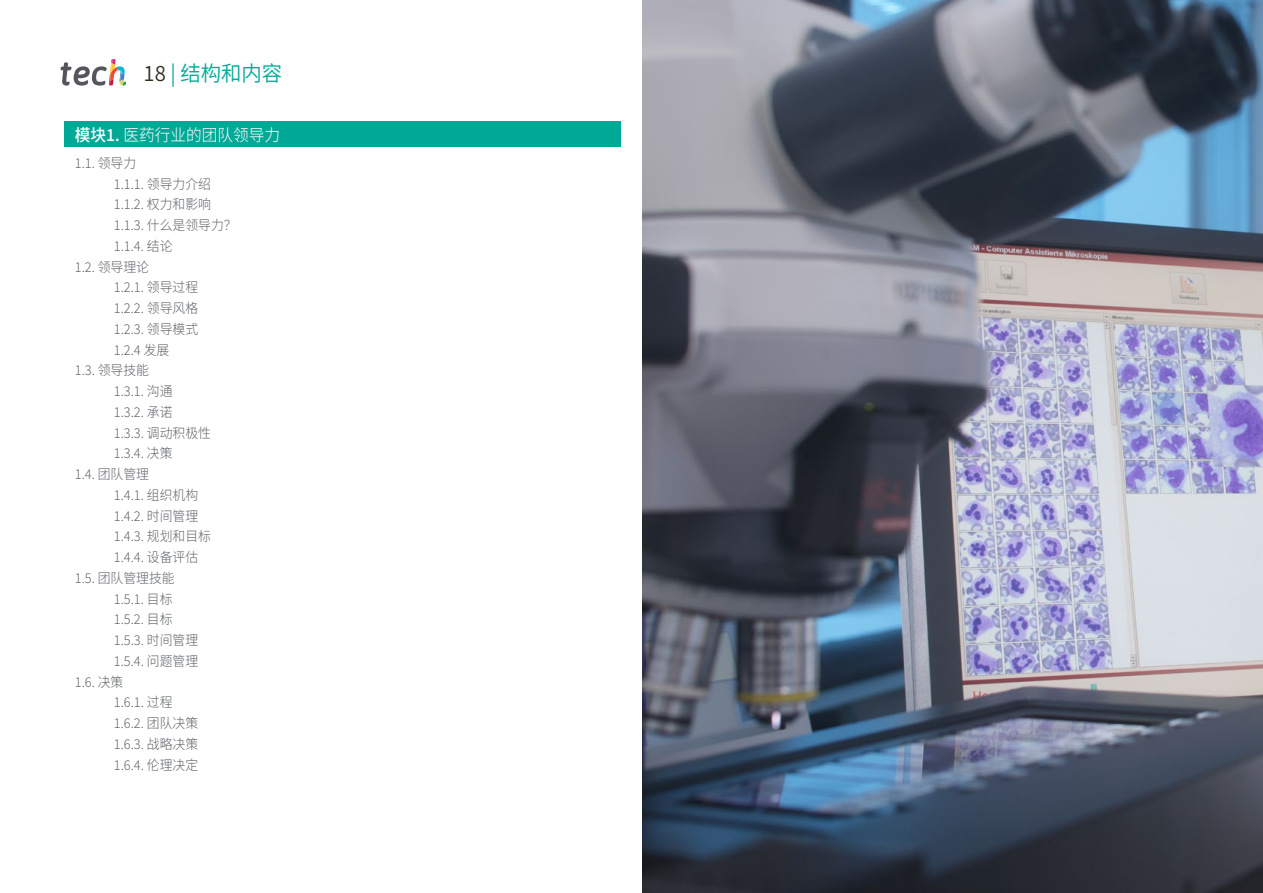
<style>
.page{position:relative;width:1263px;height:893px;background:#fff}
.page>*{position:absolute;margin:0;border:0;box-sizing:border-box;transform-origin:0 0}
.t1{font:21px "Source Han Sans CN";color:#00a996}
.t2{font:300 16.5px "Source Han Sans CN";color:#fff;scale:.95 1}
.t3{font:300 13.5px "Source Han Sans CN";color:#61646a;scale:.95 1}
.s1{color:#312e20}
.s2{font-weight:500}
</style>
<div class="page">
<img style="left:642px;top:0;width:621px;height:893px">
<svg style="left:61px;top:59px;width:65px;height:27px"></svg>
<div style="left:64px;top:121px;width:557px;height:26px;background:#00a996"></div>
<h1 class="t1" style="left:144px;top:61px;width:140px"><span class="s1">18</span> | 结构和内容</h1>
<p class="t2" style="left:75px;top:125px;width:218px"><span class="s2">模块1.</span> 医药行业的团队领导力</p>
<p class="t3" style="left:75px;top:155px;width:66px">1.1. 领导力</p>
<p class="t3" style="left:114px;top:176px;width:104px">1.1.1. 领导力介绍</p>
<p class="t3" style="left:114px;top:197px;width:104px">1.1.2. 权力和影响</p>
<p class="t3" style="left:114px;top:218px;width:131px">1.1.3. 什么是领导力？</p>
<p class="t3" style="left:114px;top:238px;width:63px">1.1.4. 结论</p>
<p class="t3" style="left:75px;top:259px;width:80px">1.2. 领导理论</p>
<p class="t3" style="left:114px;top:280px;width:90px">1.2.1. 领导过程</p>
<p class="t3" style="left:114px;top:301px;width:90px">1.2.2. 领导风格</p>
<p class="t3" style="left:114px;top:321px;width:90px">1.2.3. 领导模式</p>
<p class="t3" style="left:114px;top:342px;width:60px">1.2.4 发展</p>
<p class="t3" style="left:75px;top:363px;width:80px">1.3. 领导技能</p>
<p class="t3" style="left:114px;top:384px;width:63px">1.3.1. 沟通</p>
<p class="t3" style="left:114px;top:404px;width:63px">1.3.2. 承诺</p>
<p class="t3" style="left:114px;top:425px;width:104px">1.3.3. 调动积极性</p>
<p class="t3" style="left:114px;top:446px;width:63px">1.3.4. 决策</p>
<p class="t3" style="left:75px;top:467px;width:80px">1.4. 团队管理</p>
<p class="t3" style="left:114px;top:487px;width:90px">1.4.1. 组织机构</p>
<p class="t3" style="left:114px;top:508px;width:90px">1.4.2. 时间管理</p>
<p class="t3" style="left:114px;top:529px;width:104px">1.4.3. 规划和目标</p>
<p class="t3" style="left:114px;top:550px;width:90px">1.4.4. 设备评估</p>
<p class="t3" style="left:75px;top:570px;width:107px">1.5. 团队管理技能</p>
<p class="t3" style="left:114px;top:591px;width:63px">1.5.1. 目标</p>
<p class="t3" style="left:114px;top:612px;width:63px">1.5.2. 目标</p>
<p class="t3" style="left:114px;top:633px;width:90px">1.5.3. 时间管理</p>
<p class="t3" style="left:114px;top:653px;width:90px">1.5.4. 问题管理</p>
<p class="t3" style="left:75px;top:674px;width:53px">1.6. 决策</p>
<p class="t3" style="left:114px;top:695px;width:63px">1.6.1. 过程</p>
<p class="t3" style="left:114px;top:716px;width:90px">1.6.2. 团队决策</p>
<p class="t3" style="left:114px;top:736px;width:90px">1.6.3. 战略决策</p>
<p class="t3" style="left:114px;top:757px;width:90px">1.6.4. 伦理决定</p>
</div>
